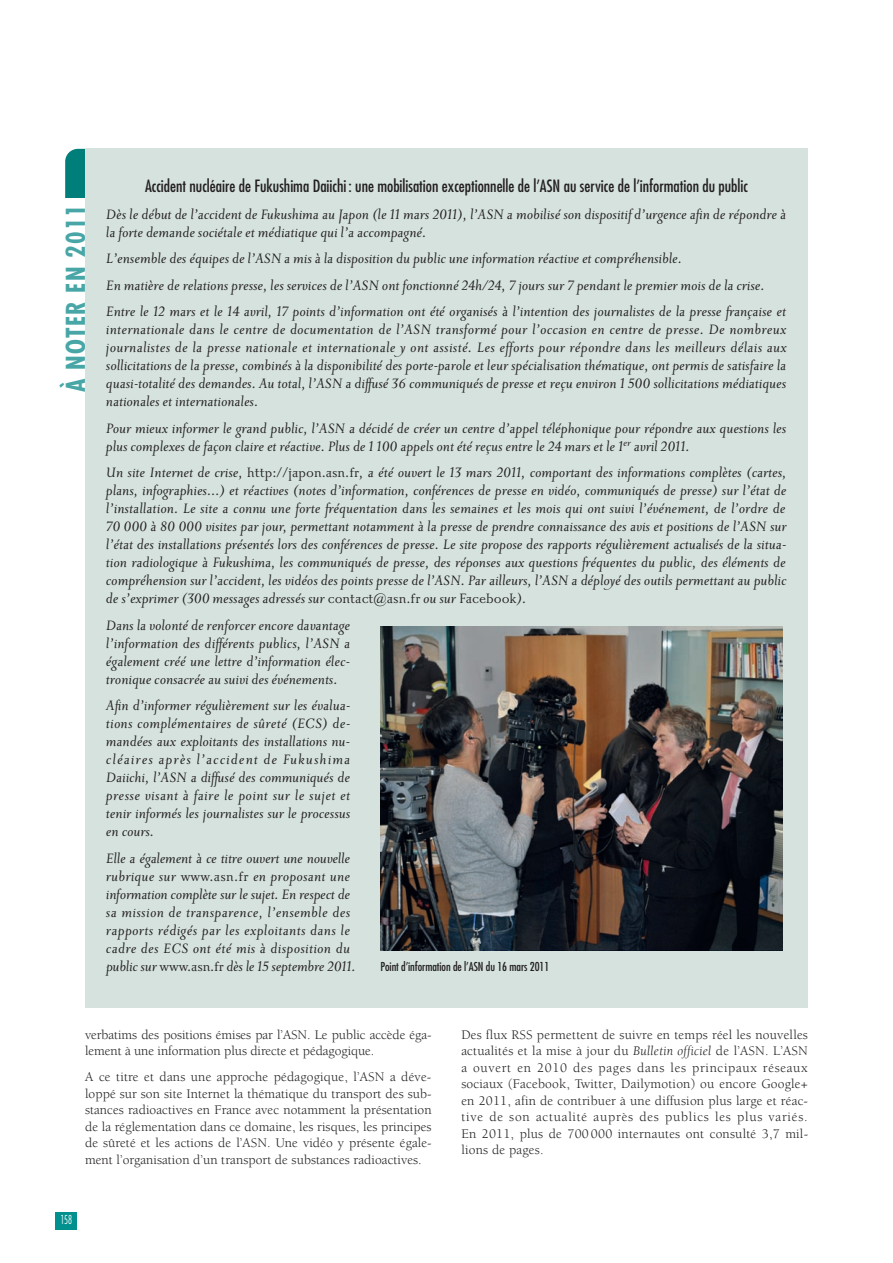
<style>
.page{position:relative;width:893px;height:1263px;background:#fff}
.page>*{position:absolute;margin:0;border:0;box-sizing:border-box;transform-origin:0 0}
.t1{font:700 condensed 25.5px "Futura";letter-spacing:.05em;color:#48a6a6}
.t2{font:italic 16.5px/18px "Priori Ser Reg";color:#231f20}
.t3{font:condensed 16.5px "Futura";color:#231f20}
.t4{font:13.5px/16.5px "Berkeley";letter-spacing:.005em;color:#231f20;text-align:justify}
.t5{font:condensed 12px "Futura";letter-spacing:-.005em;color:#231f20}
.t6{font:300 condensed 12px "Futura";color:#fff;scale:.8 1}
.s1{font-family:"Priori Ser";font-style:normal}
.s2{font-style:italic}
</style>
<div class="page">
<div style="left:65px;top:149px;width:43px;height:128px;background:#007e7a;border-radius:13px"></div>
<div style="left:55px;top:198px;width:33px;height:102px;background:#fff"></div>
<div style="left:55px;top:1212px;width:22px;height:17px;background:#00918f"></div>
<div style="left:85px;top:149px;width:723px;height:859px;background:#d5e2dd"></div>
<img style="left:381px;top:627px;width:401px;height:323px">
<h1 class="t1" style="left:65px;top:392px;width:189px;rotate:-90deg">À NOTER EN 2011</h1>
<p class="t3" style="left:145px;top:179px;width:604px">Accident nucléaire de Fukushima Daiichi : une mobilisation exceptionnelle de l’ASN au service de l’information du public</p>
<p class="t2" style="left:106px;top:204px;width:682px">Dès le début de l’accident de Fukushima au Japon (le 11 mars 2011), l’ASN a mobilisé son dispositif d’urgence afin de répondre à la forte demande sociétale et médiatique qui l’a accompagné.</p>
<p class="t2" style="left:106px;top:244px;width:682px;line-height:26.5px">L’ensemble des équipes de l’ASN a mis à la disposition du public une information réactive et compréhensible.<br>En matière de relations presse, les services de l’ASN ont fonctionné 24h/24, 7 jours sur 7 pendant le premier mois de la crise.<br>Entre le 12 mars et le 14 avril, 17 points d’information ont été organisés à l’intention des journalistes de la presse française et</p>
<p class="t2" style="left:106px;top:320px;width:682px;text-align:justify">internationale dans le centre de documentation de l’ASN transformé pour l’occasion en centre de presse. De nombreux journalistes de la presse nationale et internationale y ont assisté. Les efforts pour répondre dans les meilleurs délais aux sollicitations de la presse, combinés à la disponibilité des porte-parole et leur spécialisation thématique, ont permis de satisfaire la quasi-totalité des demandes. Au total, l’ASN a diffusé 36 communiqués de presse et reçu environ 1 500 sollicitations médiatiques nationales et internationales.</p>
<p class="t2" style="left:106px;top:418px;width:682px">Pour mieux informer le grand public, l’ASN a décidé de créer un centre d’appel téléphonique pour répondre aux questions les plus complexes de façon claire et réactive. Plus de 1 100 appels ont été reçus entre le 24 mars et le 1<sup>er</sup> avril 2011.</p>
<p class="t2" style="left:106px;top:463px;width:682px;text-align:justify">Un site Internet de crise, <span class="s1">http://japon.asn.fr</span>, a été ouvert le 13 mars 2011, comportant des informations complètes (cartes, plans, infographies…) et réactives (notes d’information, conférences de presse en vidéo, communiqués de presse) sur l’état de l’installation. Le site a connu une forte fréquentation dans les semaines et les mois qui ont suivi l’événement, de l’ordre de 70 000 à 80 000 visites par jour, permettant notamment à la presse de prendre connaissance des avis et positions de l’ASN sur l’état des installations présentés lors des conférences de presse. Le site propose des rapports régulièrement actualisés de la situa&shy;tion radiologique à Fukushima, les communiqués de presse, des réponses aux questions fréquentes du public, des éléments de compréhension sur l’accident, les vidéos des points presse de l’ASN. Par ailleurs, l’ASN a déployé des outils permettant au public de s’exprimer (300 messages adressés sur <span class="s1">contact@asn.fr</span> ou sur <span class="s1">Facebook</span>).</p>
<p class="t2" style="left:106px;top:615px;width:246px;text-align:justify">Dans la volonté de renforcer encore davantage l’information des différents publics, l’ASN a également créé une lettre d’information élec&shy;tronique consacrée au suivi des événements.</p>
<p class="t2" style="left:106px;top:696px;width:246px;text-align:justify">Afin d’informer régulièrement sur les évalua&shy;tions complémentaires de sûreté (ECS) de&shy;mandées aux exploitants des installations nu&shy;cléaires après l’accident de Fukushima Daiichi, l’ASN a diffusé des communiqués de presse visant à faire le point sur le sujet et tenir informés les journalistes sur le processus en cours.</p>
<p class="t2" style="left:106px;top:848px;width:251px">Elle a également à ce titre ouvert une nouvelle rubrique sur <span class="s1">www.asn.fr</span> en proposant une information complète sur le sujet. En respect de sa mission de transparence, l’ensemble des rapports rédigés par les exploitants dans le cadre des ECS ont été mis à disposition du public sur <span class="s1">www.asn.fr</span> dès le 15 septembre 2011.</p>
<p class="t5" style="left:381px;top:961px;width:170px">Point d’information de l’ASN du 16 mars 2011</p>
<p class="t4" style="left:85px;top:1027px;width:348px">verbatims des positions émises par l’ASN. Le public accède éga&shy;lement à une information plus directe et pédagogique.</p>
<p class="t4" style="left:85px;top:1070px;width:348px">A ce titre et dans une approche pédagogique, l’ASN a déve&shy;loppé sur son site Internet la thématique du transport des sub&shy;stances radioactives en France avec notamment la présentation de la réglementation dans ce domaine, les risques, les principes de sûreté et les actions de l’ASN. Une vidéo y présente égale&shy;ment l’organisation d’un transport de substances radioactives.</p>
<p class="t6" style="left:60px;top:1215px;width:16px">158</p>
<p class="t4" style="left:461px;top:1027px;width:348px">Des flux RSS permettent de suivre en temps réel les nouvelles actualités et la mise à jour du <span class="s2">Bulletin officiel</span> de l’ASN. L’ASN a ouvert en 2010 des pages dans les principaux réseaux sociaux (Facebook, Twitter, Dailymotion) ou encore Google+ en 2011, afin de contribuer à une diffusion plus large et réac&shy;tive de son actualité auprès des publics les plus variés.<br>En 2011, plus de 700 000 internautes ont consulté 3,7 mil&shy;lions de pages.</p>
</div>
